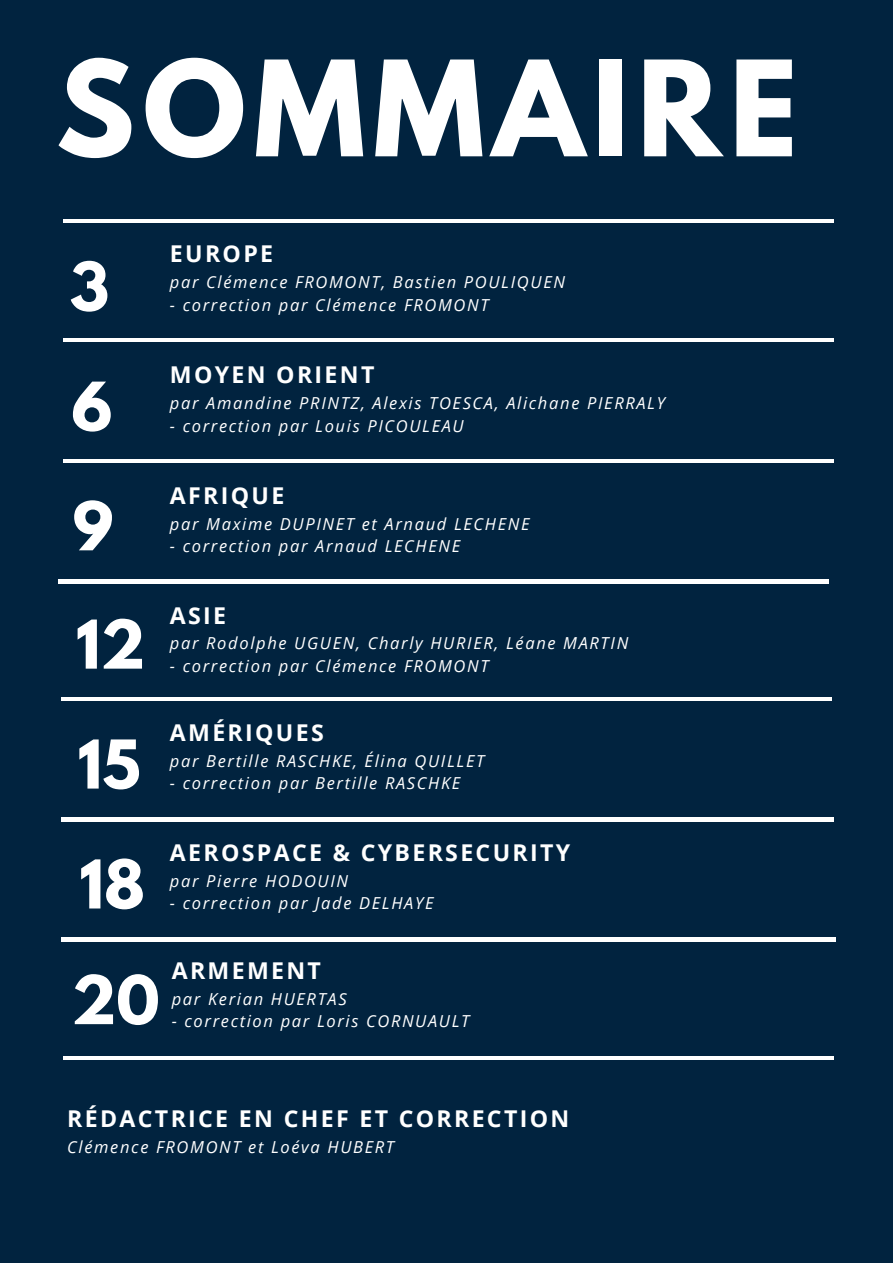
<style>
.page{position:relative;width:893px;height:1264px;background:#fff}
.page>*{position:absolute;margin:0;border:0;box-sizing:border-box;transform-origin:0 0}
.t1{font:700 117.3px "League Spartan";letter-spacing:.07em;color:#fff}
.t2{font:700 59.55px/118.6px "League Spartan";color:#fff}
.t3{font:700 23.1px "Open Sans";letter-spacing:.1em;color:#fff}
.t4{font:italic 16.5px "Open Sans";letter-spacing:.1em;color:#fff}
</style>
<div class="page">
<div style="left:0;top:0;width:892px;height:1262px;background:#01233f"></div>
<hr style="left:64px;top:219px;width:770px;height:3px;background:#fff">
<hr style="left:64px;top:338px;width:770px;height:4px;background:#fff">
<hr style="left:64px;top:459px;width:770px;height:4px;background:#fff">
<hr style="left:58px;top:579px;width:770px;height:4px;background:#fff">
<hr style="left:61px;top:697px;width:770px;height:4px;background:#fff">
<hr style="left:61px;top:818px;width:770px;height:3px;background:#fff">
<hr style="left:61px;top:937px;width:770px;height:4px;background:#fff">
<hr style="left:64px;top:1056px;width:770px;height:3px;background:#fff">
<h1 class="t1" style="left:56px;top:51px;width:743px">SOMMAIRE</h1>
<h2 class="t2" style="left:70px;top:235px;width:41px">3</h2>
<h3 class="t3" style="left:170px;top:237px;width:105px">EUROPE</h3>
<p class="t4" style="left:170px;top:271px;width:396px">par Clémence FROMONT, Bastien POULIQUEN</p>
<p class="t4" style="left:170px;top:293px;width:320px">- correction par Clémence FROMONT</p>
<h2 class="t2" style="left:71px;top:355px;width:90px">6<br>9<br>12<br>15<br>18<br>20</h2>
<h3 class="t3" style="left:170px;top:358px;width:206px">MOYEN ORIENT</h3>
<p class="t4" style="left:170px;top:391px;width:496px">par Amandine PRINTZ, Alexis TOESCA, Alichane PIERRALY</p>
<p class="t4" style="left:170px;top:414px;width:295px">- correction par Louis PICOULEAU</p>
<h3 class="t3" style="left:170px;top:479px;width:116px">AFRIQUE</h3>
<p class="t4" style="left:170px;top:512px;width:361px">par Maxime DUPINET et Arnaud LECHENE</p>
<p class="t4" style="left:170px;top:534px;width:292px">- correction par Arnaud LECHENE</p>
<h3 class="t3" style="left:170px;top:599px;width:58px">ASIE</h3>
<p class="t4" style="left:170px;top:631px;width:460px">par Rodolphe UGUEN, Charly HURIER, Léane MARTIN</p>
<p class="t4" style="left:170px;top:654px;width:320px">- correction par Clémence FROMONT</p>
<h3 class="t3" style="left:170px;top:716px;width:155px">AMÉRIQUES</h3>
<p class="t4" style="left:170px;top:749px;width:316px">par Bertille RASCHKE, Élina QUILLET</p>
<p class="t4" style="left:170px;top:771px;width:292px">- correction par Bertille RASCHKE</p>
<h3 class="t3" style="left:170px;top:836px;width:402px">AEROSPACE &amp; CYBERSECURITY</h3>
<p class="t4" style="left:170px;top:868px;width:180px">par Pierre HODOUIN</p>
<p class="t4" style="left:170px;top:891px;width:265px">- correction par Jade DELHAYE</p>
<h3 class="t3" style="left:172px;top:954px;width:151px">ARMEMENT</h3>
<p class="t4" style="left:172px;top:987px;width:176px">par Kerian HUERTAS</p>
<p class="t4" style="left:172px;top:1009px;width:299px">- correction par Loris CORNUAULT</p>
<h3 class="t3" style="left:67px;top:1102px;width:503px">RÉDACTRICE EN CHEF ET CORRECTION</h3>
<p class="t4" style="left:67px;top:1135px;width:328px">Clémence FROMONT et Loéva HUBERT</p>
</div>
